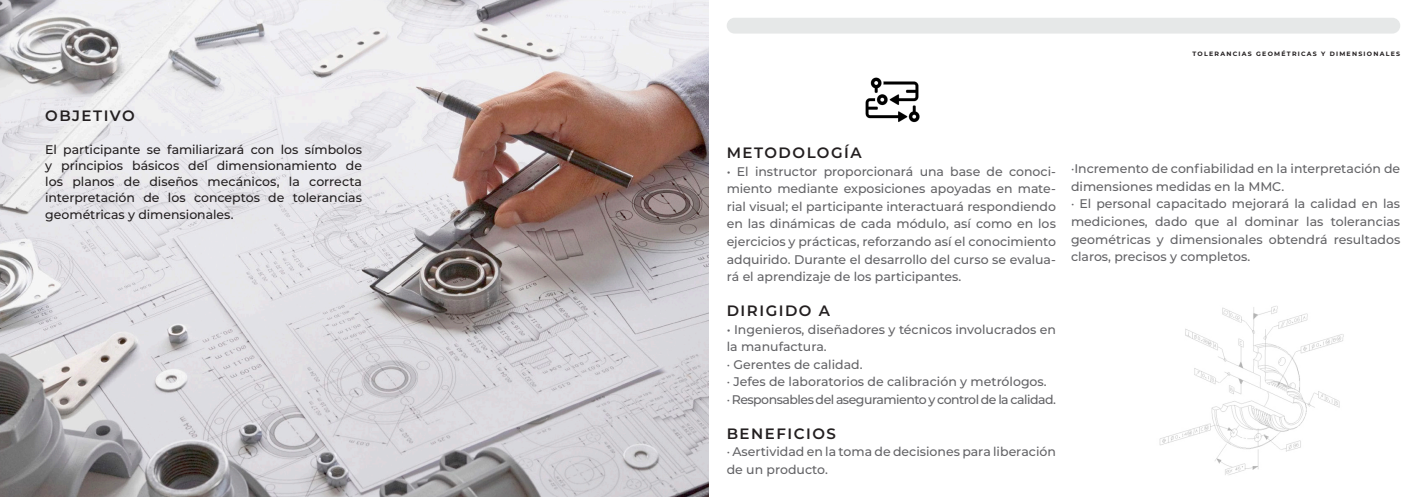
<style>
.page{position:relative;width:1418px;height:497px;background:#fff}
.page>*{position:absolute;margin:0;border:0;box-sizing:border-box;transform-origin:0 0}
.t1{font:600 15px "Montserrat";letter-spacing:.1em;color:#231f20}
.t2{font:500 12.5px/17.5px "Montserrat";color:#636366}
.t3{font:500 12.5px/16.2px "Montserrat";color:#231f20;text-align:justify}
.t4{font:500 12.5px "Montserrat";letter-spacing:-.04em;color:#636366}
.t5{font:700 6.25px "Montserrat";letter-spacing:.2em;color:#231f20}
</style>
<div class="page">
<img style="left:0;top:0;width:709px;height:496px">
<div style="left:726px;top:18px;width:674px;height:16px;background:#e6e8e8;border-radius:8px"></div>
<img style="left:865px;top:77px;width:55px;height:46px">
<img style="left:1159px;top:306px;width:185px;height:169px">
<p class="t5" style="left:1192px;top:49px;width:209px">TOLERANCIAS GEOMÉTRICAS Y DIMENSIONALES</p>
<p class="t1" style="left:45px;top:105px;width:91px">OBJETIVO</p>
<p class="t3" style="left:45px;top:140px;width:318px">El participante se familiarizará con los símbolos y principios básicos del dimensionamiento de los planos de diseños mecánicos, la correcta interpretación de los conceptos de tolerancias geométricas y dimensionales.</p>
<p class="t1" style="left:726px;top:142px;width:136px">METODOLOGÍA</p>
<p class="t2" style="left:726px;top:162px;width:331px;text-align:justify">• El instructor proporcionará una base de conoci&shy;miento mediante exposiciones apoyadas en mate&shy;rial visual; el participante interactuará respondiendo en las dinámicas de cada módulo, así como en los ejercicios y prácticas, reforzando así el conocimiento adquirido. Durante el desarrollo del curso se evalua&shy;rá el aprendizaje de los participantes.</p>
<p class="t1" style="left:726px;top:300px;width:105px">DIRIGIDO A</p>
<p class="t2" style="left:726px;top:319px;width:331px">• Ingenieros, diseñadores y técnicos involucrados en la manufactura.</p>
<p class="t2" style="left:726px;top:354px;width:137px">· Gerentes de calidad.</p>
<p class="t2" style="left:726px;top:372px;width:321px">· Jefes de laboratorios de calibración y metrólogos.</p>
<p class="t4" style="left:726px;top:390px;width:331px">· Responsables del aseguramiento y control de la calidad.</p>
<p class="t1" style="left:726px;top:422px;width:111px">BENEFICIOS</p>
<p class="t2" style="left:726px;top:442px;width:331px">· Asertividad en la toma de decisiones para liberación de un producto.</p>
<p class="t2" style="left:1070px;top:159px;width:331px">·Incremento de confiabilidad en la interpretación de dimensiones medidas en la MMC.</p>
<p class="t2" style="left:1070px;top:194px;width:331px;text-align:justify">· El personal capacitado mejorará la calidad en las mediciones, dado que al dominar las tolerancias geométricas y dimensionales obtendrá resultados claros, precisos y completos.</p>
</div>
